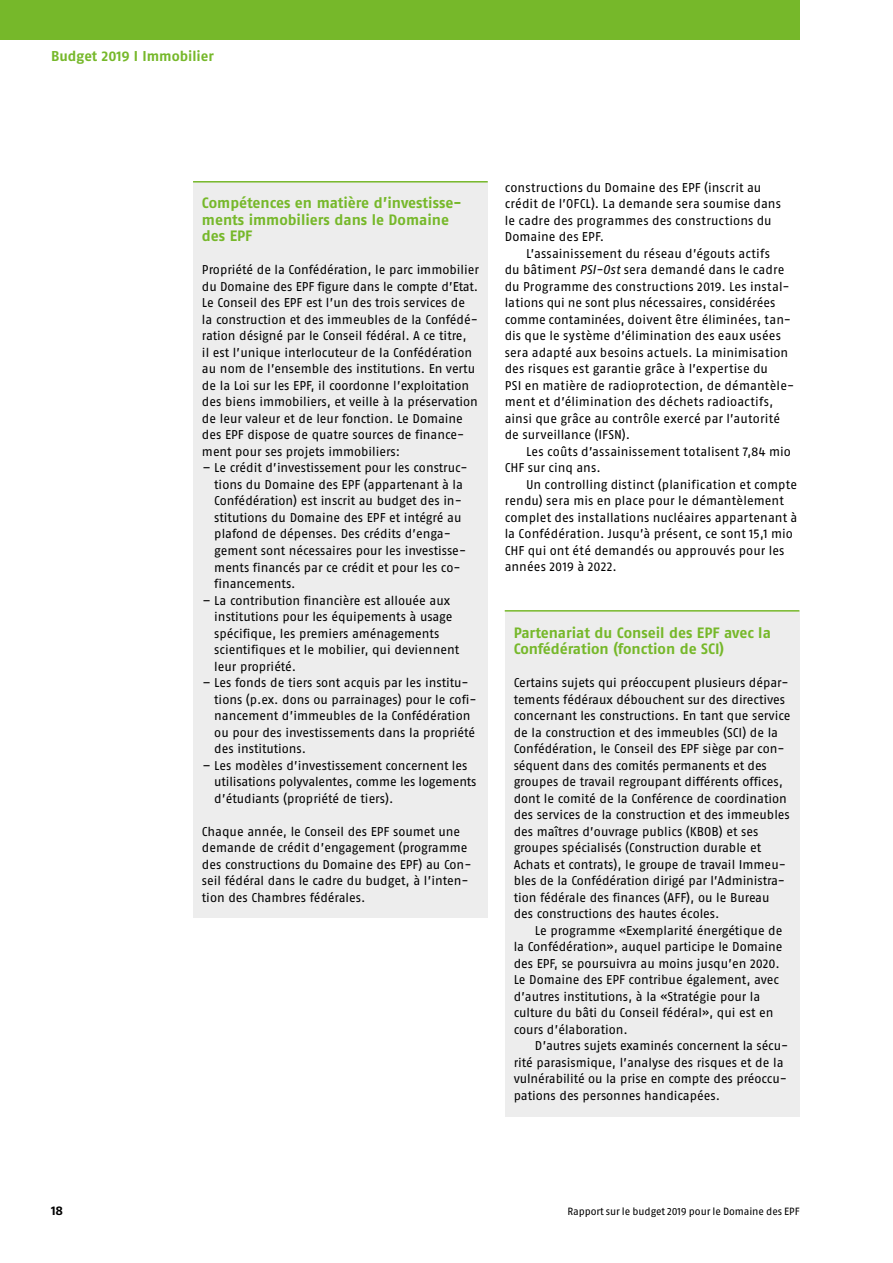
<style>
.page{position:relative;width:893px;height:1263px;background:#fff}
.page>*{position:absolute;margin:0;border:0;box-sizing:border-box;transform-origin:0 0}
.t1{font:700 15px/16.5px "Fago OT";color:#76b82a}
.t2{font:700 14.25px "Fago OT";color:#76b82a}
.t3{font:12.75px/16.5px "Fago OT";color:#000}
.t4{font:700 12.75px "Fago OT";color:#000}
.t5{font:10.5px "Fago OT";letter-spacing:-.01em;color:#000}
.s1{font-style:italic}
</style>
<div class="page">
<div style="left:0;top:0;width:799px;height:39px;background:#76b82a"></div>
<div style="left:193px;top:182px;width:295px;height:736px;background:#ededed"></div>
<hr style="left:193px;top:181px;width:295px;height:2px;background:#76b82a">
<div style="left:505px;top:611px;width:294px;height:505px;background:#ededed"></div>
<hr style="left:505px;top:610px;width:294px;height:2px;background:#76b82a">
<p class="t2" style="left:51px;top:47px;width:164px">Budget 2019 I Immobilier</p>
<p class="t1" style="left:202px;top:195px;width:261px">Compétences en matière d’investisse&shy;ments immobiliers dans le Domaine des EPF</p>
<p class="t3" style="left:202px;top:262px;width:278px">Propriété de la Confédération, le parc immobilier du Domaine des EPF figure dans le compte d’Etat.<br>Le Conseil des EPF est l’un des trois services de<br>la construction et des immeubles de la Confédé&shy;ration désigné par le Conseil fédéral. A ce titre,<br>il est l’unique interlocuteur de la Confédération au nom de l’ensemble des institutions. En vertu de la Loi sur les EPF, il coordonne l’exploitation des biens immobiliers, et veille à la préservation de leur valeur et de leur fonction. Le Domaine des EPF dispose de quatre sources de finance&shy;ment pour ses projets immobiliers:</p>
<p class="t3" style="left:214px;top:460px;width:255px;text-indent:-12px">– Le crédit d’investissement pour les construc&shy;tions du Domaine des EPF (appartenant à la Confédération) est inscrit au budget des in&shy;stitutions du Domaine des EPF et intégré au plafond de dépenses. Des crédits d’enga&shy;gement sont nécessaires pour les investisse&shy;ments financés par ce crédit et pour les co&shy;financements.</p>
<p class="t3" style="left:214px;top:592px;width:246px;text-indent:-12px">– La contribution financière est allouée aux institutions pour les équipements à usage spécifique, les premiers aménagements scientifiques et le mobilier, qui deviennent leur propriété.</p>
<p class="t3" style="left:214px;top:674px;width:264px;text-indent:-12px">– Les fonds de tiers sont acquis par les institu&shy;tions (p.ex. dons ou parrainages) pour le cofi&shy;nancement d’immeubles de la Confédération ou pour des investissements dans la propriété des institutions.</p>
<p class="t3" style="left:214px;top:757px;width:264px;text-indent:-12px">– Les modèles d’investissement concernent les utilisations polyvalentes, comme les logements d’étudiants (propriété de tiers).</p>
<p class="t3" style="left:202px;top:823px;width:271px">Chaque année, le Conseil des EPF soumet une demande de crédit d’engagement (programme des constructions du Domaine des EPF) au Con&shy;seil fédéral dans le cadre du budget, à l’inten&shy;tion des Chambres fédérales.</p>
<p class="t3" style="left:505px;top:179px;width:278px">constructions du Domaine des EPF (inscrit au crédit de l’OFCL). La demande sera soumise dans le cadre des programmes des constructions du Domaine des EPF.</p>
<p class="t3" style="left:505px;top:245px;width:291px;text-indent:21px">L’assainissement du réseau d’égouts actifs<br>du bâtiment <span class="s1">PSI-Ost</span> sera demandé dans le cadre du Programme des constructions 2019. Les instal&shy;lations qui ne sont plus nécessaires, considérées comme contaminées, doivent être éliminées, tan&shy;dis que le système d’élimination des eaux usées sera adapté aux besoins actuels. La minimisation des risques est garantie grâce à l’expertise du<br>PSI en matière de radioprotection, de démantèle&shy;ment et d’élimination des déchets radioactifs, ainsi que grâce au contrôle exercé par l’autorité de surveillance (IFSN).</p>
<p class="t3" style="left:505px;top:443px;width:288px;text-indent:21px">Les coûts d’assainissement totalisent 7,84 mio<br>CHF sur cinq ans.</p>
<p class="t3" style="left:505px;top:476px;width:294px;text-indent:21px">Un controlling distinct (planification et compte rendu) sera mis en place pour le démantèlement complet des installations nucléaires appartenant à la Confédération. Jusqu’à présent, ce sont 15,1 mio CHF qui ont été demandés ou approuvés pour les années 2019 à 2022.</p>
<p class="t1" style="left:514px;top:624px;width:259px">Partenariat du Conseil des EPF avec la<br>Confédération (fonction de SCI)</p>
<p class="t3" style="left:514px;top:674px;width:278px">Certains sujets qui préoccupent plusieurs dépar&shy;tements fédéraux débouchent sur des directives concernant les constructions. En tant que service de la construction et des immeubles (SCI) de la Confédération, le Conseil des EPF siège par con&shy;séquent dans des comités permanents et des groupes de travail regroupant différents offices, dont le comité de la Conférence de coordination des services de la construction et des immeubles des maîtres d’ouvrage publics (KBOB) et ses groupes spécialisés (Construction durable et Achats et contrats), le groupe de travail Immeu&shy;bles de la Confédération dirigé par l’Administra&shy;tion fédérale des finances (AFF), ou le Bureau des constructions des hautes écoles.</p>
<p class="t3" style="left:514px;top:922px;width:270px;text-indent:21px">Le programme «Exemplarité énergétique de la Confédération», auquel participe le Domaine des EPF, se poursuivra au moins jusqu’en 2020.<br>Le Domaine des EPF contribue également, avec d’autres institutions, à la «Stratégie pour la culture du bâti du Conseil fédéral», qui est en cours d’élaboration.</p>
<p class="t3" style="left:514px;top:1037px;width:276px;text-indent:21px">D’autres sujets examinés concernent la sécu&shy;rité parasismique, l’analyse des risques et de la vulnérabilité ou la prise en compte des préoccu&shy;pations des personnes handicapées.</p>
<p class="t4" style="left:51px;top:1203px;width:13px">18</p>
<p class="t5" style="left:568px;top:1205px;width:233px">Rapport sur le budget 2019 pour le Domaine des EPF</p>
</div>
